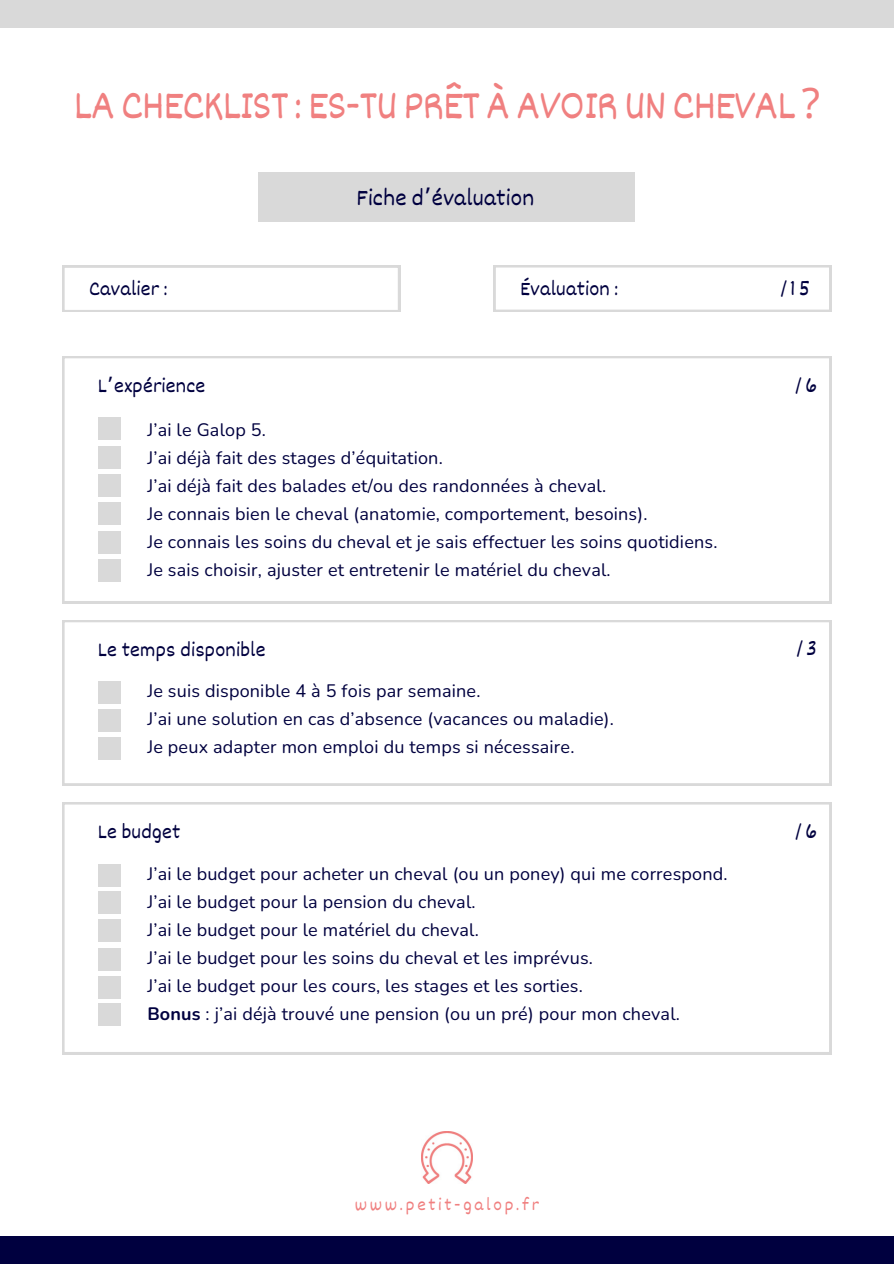
<style>
.page{position:relative;width:894px;height:1264px;background:#fff}
.page>*{position:absolute;margin:0;border:0;box-sizing:border-box;transform-origin:0 0}
.t1{font:42px "Dekko";letter-spacing:-.03em;color:#f08080}
.t2{font:24px "Dekko";letter-spacing:.01em;color:#00003f}
.t3{font:21px "Dekko";letter-spacing:.01em;color:#00003f}
.t4{font:18px/28.2px "Nunito";letter-spacing:.01em;color:#00003f}
.t5{font:18px "Dekko";letter-spacing:.15em;color:#f08080}
.s1{font-family:"Noto Sans"}
.s2{font-family:"Noto Sans Gurmukhi"}
.s3{font-weight:700}
</style>
<div class="page">
<div style="left:0;top:0;width:893px;height:27px;background:#d9d9d9"></div>
<div style="left:0;top:1236px;width:893px;height:27px;background:#00003f"></div>
<svg style="left:62px;top:356px;width:769px;height:247px"></svg>
<div style="left:98px;top:418px;width:22px;height:22px;background:#d9d9d9"></div>
<div style="left:98px;top:446px;width:22px;height:23px;background:#d9d9d9"></div>
<div style="left:98px;top:474px;width:22px;height:23px;background:#d9d9d9"></div>
<div style="left:258px;top:172px;width:376px;height:49px;background:#d9d9d9"></div>
<svg style="left:62px;top:265px;width:338px;height:47px"></svg>
<svg style="left:493px;top:265px;width:338px;height:46px"></svg>
<svg style="left:62px;top:620px;width:769px;height:165px"></svg>
<div style="left:98px;top:681px;width:22px;height:22px;background:#d9d9d9"></div>
<div style="left:98px;top:709px;width:22px;height:22px;background:#d9d9d9"></div>
<div style="left:98px;top:737px;width:22px;height:22px;background:#d9d9d9"></div>
<svg style="left:62px;top:802px;width:769px;height:252px"></svg>
<div style="left:98px;top:864px;width:22px;height:22px;background:#d9d9d9"></div>
<div style="left:98px;top:891px;width:22px;height:23px;background:#d9d9d9"></div>
<div style="left:98px;top:919px;width:22px;height:23px;background:#d9d9d9"></div>
<div style="left:98px;top:947px;width:22px;height:23px;background:#d9d9d9"></div>
<div style="left:98px;top:975px;width:22px;height:23px;background:#d9d9d9"></div>
<div style="left:98px;top:1002px;width:22px;height:23px;background:#d9d9d9"></div>
<div style="left:98px;top:502px;width:22px;height:23px;background:#d9d9d9"></div>
<div style="left:98px;top:531px;width:22px;height:22px;background:#d9d9d9"></div>
<div style="left:98px;top:559px;width:22px;height:23px;background:#d9d9d9"></div>
<img style="left:421px;top:1131px;width:52px;height:52px">
<p class="t1" style="left:74px;top:79px;width:747px">LA CHECKLIST : ES-TU PRÊT À AVOIR UN CHEVAL <span class="s1">?</span></p>
<h2 class="t2" style="left:356px;top:182px;width:179px">Fiche d<span class="s2">’</span>évaluation</h2>
<h3 class="t3" style="left:89px;top:275px;width:80px">Cavalier :</h3>
<h3 class="t3" style="left:520px;top:275px;width:99px">Évaluation :</h3>
<h3 class="t3" style="left:780px;top:275px;width:31px">/15</h3>
<h1 class="t3" style="left:98px;top:372px;width:109px">L<span class="s2">’</span>expérience</h1>
<h3 class="t4" style="left:147px;top:415px;width:120px">J’ai le Galop 5.</h3>
<h3 class="t4" style="left:147px;top:444px;width:297px">J’ai déjà fait des stages d’équitation.</h3>
<p class="t4" style="left:147px;top:472px;width:460px">J’ai déjà fait des balades et/ou des randonnées à cheval.</p>
<p class="t4" style="left:147px;top:500px;width:501px">Je connais bien le cheval (anatomie, comportement, besoins).</p>
<p class="t4" style="left:147px;top:528px;width:571px">Je connais les soins du cheval et je sais effectuer les soins quotidiens.</p>
<p class="t4" style="left:147px;top:556px;width:464px">Je sais choisir, ajuster et entretenir le matériel du cheval.</p>
<p class="t3" style="left:795px;top:372px;width:23px">/6</p>
<p class="t3" style="left:98px;top:636px;width:169px">Le temps disponible</p>
<h3 class="t3" style="left:796px;top:635px;width:22px">/3</h3>
<p class="t4" style="left:147px;top:676px;width:468px">Je suis disponible 4 à 5 fois par semaine.<br>J’ai une solution en cas d’absence (vacances ou maladie).<br>Je peux adapter mon emploi du temps si nécessaire.</p>
<h3 class="t3" style="left:98px;top:818px;width:84px">Le budget</h3>
<h3 class="t3" style="left:795px;top:819px;width:23px">/6</h3>
<h3 class="t4" style="left:147px;top:859px;width:581px">J’ai le budget pour acheter un cheval (ou un poney) qui me correspond.</h3>
<p class="t4" style="left:147px;top:887px;width:330px">J’ai le budget pour la pension du cheval.</p>
<p class="t4" style="left:147px;top:915px;width:333px">J’ai le budget pour le matériel du cheval.</p>
<p class="t4" style="left:147px;top:943px;width:447px">J’ai le budget pour les soins du cheval et les imprévus.</p>
<p class="t4" style="left:147px;top:972px;width:437px">J’ai le budget pour les cours, les stages et les sorties.</p>
<p class="t4" style="left:147px;top:1000px;width:534px"><span class="s3">Bonus</span> : j’ai déjà trouvé une pension (ou un pré) pour mon cheval.</p>
<p class="t5" style="left:355px;top:1193px;width:185px">www.petit-galop.fr</p>
</div>
